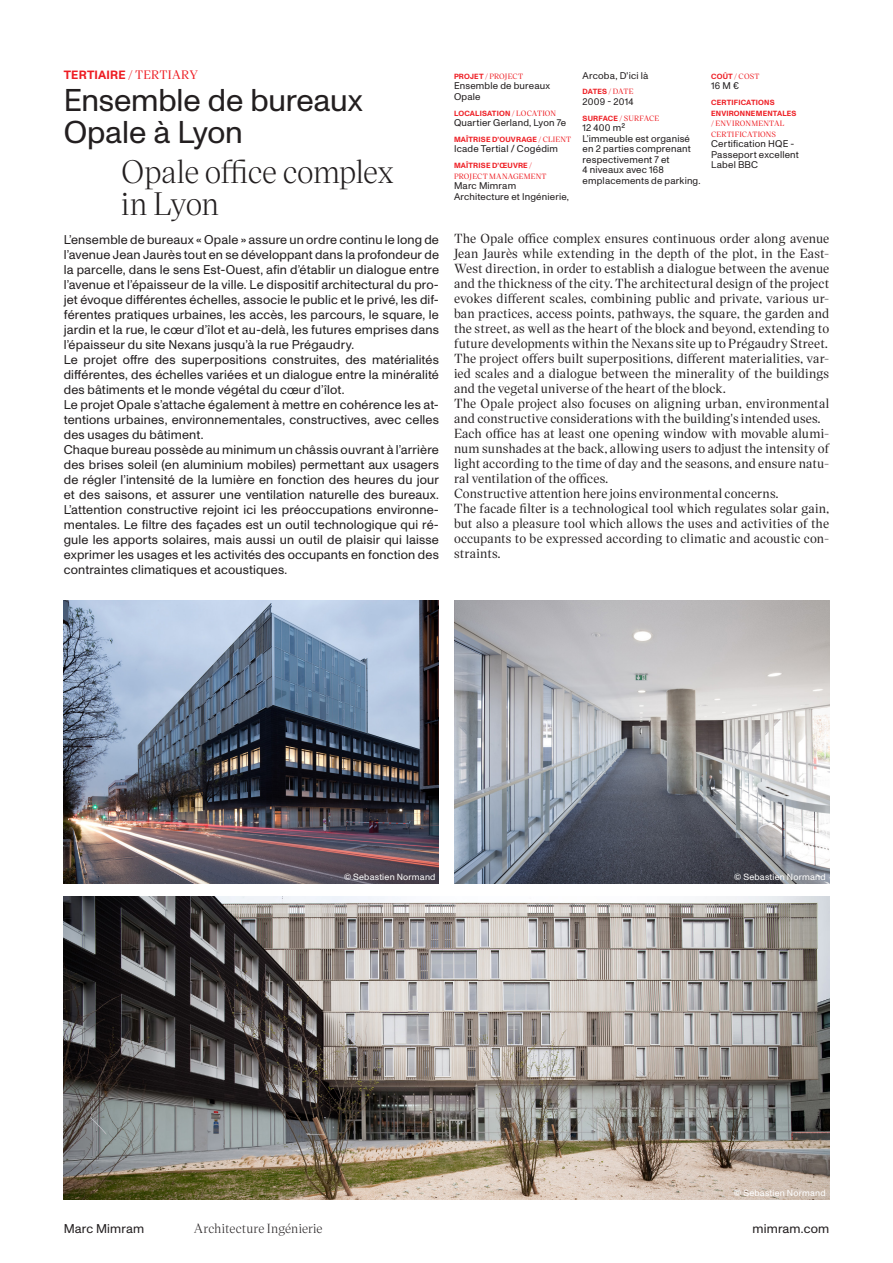
<style>
.page{position:relative;width:893px;height:1263px;background:#fff}
.page>*{position:absolute;margin:0;border:0;box-sizing:border-box;transform-origin:0 0}
.t1{font:31.5px/31.5px "ABC Monument Grotesk";letter-spacing:-.005em;color:#231f20}
.t2{font:31.5px "Victor Serif 40";letter-spacing:-.02em;color:#231f20}
.TEXTE_fra{font:12.75px/15px "ABC Monument Grotesk";letter-spacing:.01em;color:#231f20;text-align:justify}
.TEXTE_fra-2{font:500 12.75px/15px "Victor Serif 50";letter-spacing:.01em;color:#231f20;text-align:justify}
.t3{font:12.75px "Victor Serif 40";color:#231f20}
.t4{font:700 12px "ABC Monument Grotesk";letter-spacing:.015em;color:#ee1d23}
.t5{font:9.75px/10.5px "ABC Monument Grotesk";letter-spacing:.02em;color:#231f20}
.t6{font:9px "ABC Monument Grotesk";letter-spacing:.02em;color:#fff}
.t7{font:700 7.5px/10.5px "ABC Monument Grotesk";letter-spacing:.025em;color:#ee1d23}
.t8{font:500 7.5px/10.5px "Victor Serif 50";letter-spacing:.02em;color:#ee1d23}
.s1{font-family:"Victor Serif 50";font-weight:500}
.s2{font-family:"ABC Monument Grotesk";font-weight:700}
</style>
<div class="page">
<img style="left:64px;top:897px;width:765px;height:302px">
<img style="left:64px;top:600px;width:375px;height:283px">
<img style="left:454px;top:600px;width:375px;height:283px">
<p class="t4" style="left:64px;top:68px;width:136px">TERTIAIRE <span class="s1">/ TERTIARY</span></p>
<p class="t1" style="left:64px;top:85px;width:301px">Ensemble de bureaux<br>Opale à Lyon</p>
<p class="t2" style="left:121px;top:150px;width:274px">Opale office complex</p>
<p class="t2" style="left:121px;top:182px;width:99px">in Lyon</p>
<p class="TEXTE_fra" style="left:64px;top:232px;width:377px">L’ensemble de bureaux « Opale » assure un ordre continu le long de l’avenue Jean Jaurès tout en se développant dans la profondeur de la parcelle, dans le sens Est-Ouest, afin d’établir un dialogue entre l’avenue et l’épaisseur de la ville. Le dispositif architectural du pro&shy;jet évoque différentes échelles, associe le public et le privé, les dif&shy;férentes pratiques urbaines, les accès, les parcours, le square, le jardin et la rue, le cœur d’îlot et au-delà, les futures emprises dans l’épaisseur du site Nexans jusqu’à la rue Prégaudry.</p>
<p class="TEXTE_fra" style="left:64px;top:352px;width:377px">Le projet offre des superpositions construites, des matérialités différentes, des échelles variées et un dialogue entre la minéralité des bâtiments et le monde végétal du cœur d’îlot.</p>
<p class="TEXTE_fra" style="left:64px;top:397px;width:377px">Le projet Opale s’attache également à mettre en cohérence les at&shy;tentions urbaines, environnementales, constructives, avec celles des usages du bâtiment.</p>
<p class="TEXTE_fra" style="left:64px;top:442px;width:377px">Chaque bureau possède au minimum un châssis ouvrant à l’arrière des brises soleil (en aluminium mobiles) permettant aux usagers de régler l’intensité de la lumière en fonction des heures du jour et des saisons, et assurer une ventilation naturelle des bureaux.<br>L’attention constructive rejoint ici les préoccupations environne&shy;mentales. Le filtre des façades est un outil technologique qui ré&shy;gule les apports solaires, mais aussi un outil de plaisir qui laisse exprimer les usages et les activités des occupants en fonction des contraintes climatiques et acoustiques.</p>
<p class="t8" style="left:454px;top:70px;width:71px"><span class="s2">PROJET</span> / PROJECT</p>
<p class="t5" style="left:454px;top:81px;width:98px">Ensemble de bureaux<br>Opale</p>
<p class="t7" style="left:454px;top:108px;width:104px">LOCALISATION <span class="s1">/ LOCATION</span></p>
<p class="t5" style="left:454px;top:117px;width:114px">Quartier Gerland, Lyon 7e</p>
<p class="t7" style="left:454px;top:134px;width:119px">MAÎTRISE D’OUVRAGE <span class="s1">/ CLIENT</span></p>
<p class="t5" style="left:454px;top:144px;width:106px">Icade Tertial / Cogédim</p>
<p class="t8" style="left:454px;top:160px;width:94px"><span class="s2">MAÎTRISE D’ŒUVRE</span> /<br>PROJECT MANAGEMENT</p>
<p class="t5" style="left:454px;top:180px;width:117px">Marc Mimram<br>Architecture et Ingénierie,</p>
<p class="t5" style="left:583px;top:70px;width:67px">Arcoba, D'ici là</p>
<p class="t7" style="left:583px;top:87px;width:52px">DATES <span class="s1">/ DATE</span></p>
<p class="t5" style="left:583px;top:96px;width:52px">2009 - 2014</p>
<p class="t8" style="left:583px;top:112px;width:78px"><span class="s2">SURFACE</span> / SURFACE</p>
<p class="t5" style="left:583px;top:122px;width:120px">12 400 m²<br>L’immeuble est organisé en 2 parties comprenant respectivement 7 et<br>4 niveaux avec 168 emplacements de parking.</p>
<p class="t8" style="left:711px;top:70px;width:50px"><span class="s2">COÛT</span> / COST</p>
<p class="t5" style="left:711px;top:81px;width:29px">16 M €</p>
<p class="t7" style="left:711px;top:97px;width:87px">CERTIFICATIONS<br>ENVIRONNEMENTALES <span class="s1">/ ENVIRONMENTAL<br>CERTIFICATIONS</span></p>
<p class="t5" style="left:711px;top:138px;width:89px">Certification HQE -<br>Passeport excellent<br>Label BBC</p>
<p class="TEXTE_fra-2" style="left:454px;top:230px;width:377px">The Opale office complex ensures continuous order along avenue Jean Jaurès while extending in the depth of the plot, in the East-West direction, in order to establish a dialogue between the avenue and the thickness of the city. The architectural design of the project evokes different scales, combining public and private, various ur&shy;ban practices, access points, pathways, the square, the garden and the street, as well as the heart of the block and beyond, extending to future developments within the Nexans site up to Prégaudry Street.</p>
<p class="TEXTE_fra-2" style="left:454px;top:350px;width:377px">The project offers built superpositions, different materialities, var&shy;ied scales and a dialogue between the minerality of the buildings and the vegetal universe of the heart of the block.</p>
<p class="TEXTE_fra-2" style="left:454px;top:395px;width:377px">The Opale project also focuses on aligning urban, environmental and constructive considerations with the building's intended uses.</p>
<p class="TEXTE_fra-2" style="left:454px;top:425px;width:377px">Each office has at least one opening window with movable alumi&shy;num sunshades at the back, allowing users to adjust the intensity of light according to the time of day and the seasons, and ensure natu&shy;ral ventilation of the offices.</p>
<p class="TEXTE_fra-2" style="left:454px;top:485px;width:326px">Constructive attention here joins environmental concerns.</p>
<p class="TEXTE_fra-2" style="left:454px;top:500px;width:377px">The facade filter is a technological tool which regulates solar gain, but also a pleasure tool which allows the uses and activities of the occupants to be expressed according to climatic and acoustic con&shy;straints.</p>
<p class="t6" style="left:344px;top:872px;width:93px">© Sebastien Normand</p>
<p class="t6" style="left:734px;top:872px;width:93px">© Sebastien Normand</p>
<p class="t6" style="left:734px;top:1187px;width:93px">© Sebastien Normand</p>
<p class="TEXTE_fra" style="left:64px;top:1221px;width:82px">Marc Mimram</p>
<p class="t3" style="left:194px;top:1220px;width:130px">Architecture Ingénierie</p>
<p class="TEXTE_fra" style="left:753px;top:1221px;width:78px">mimram.com</p>
</div>
